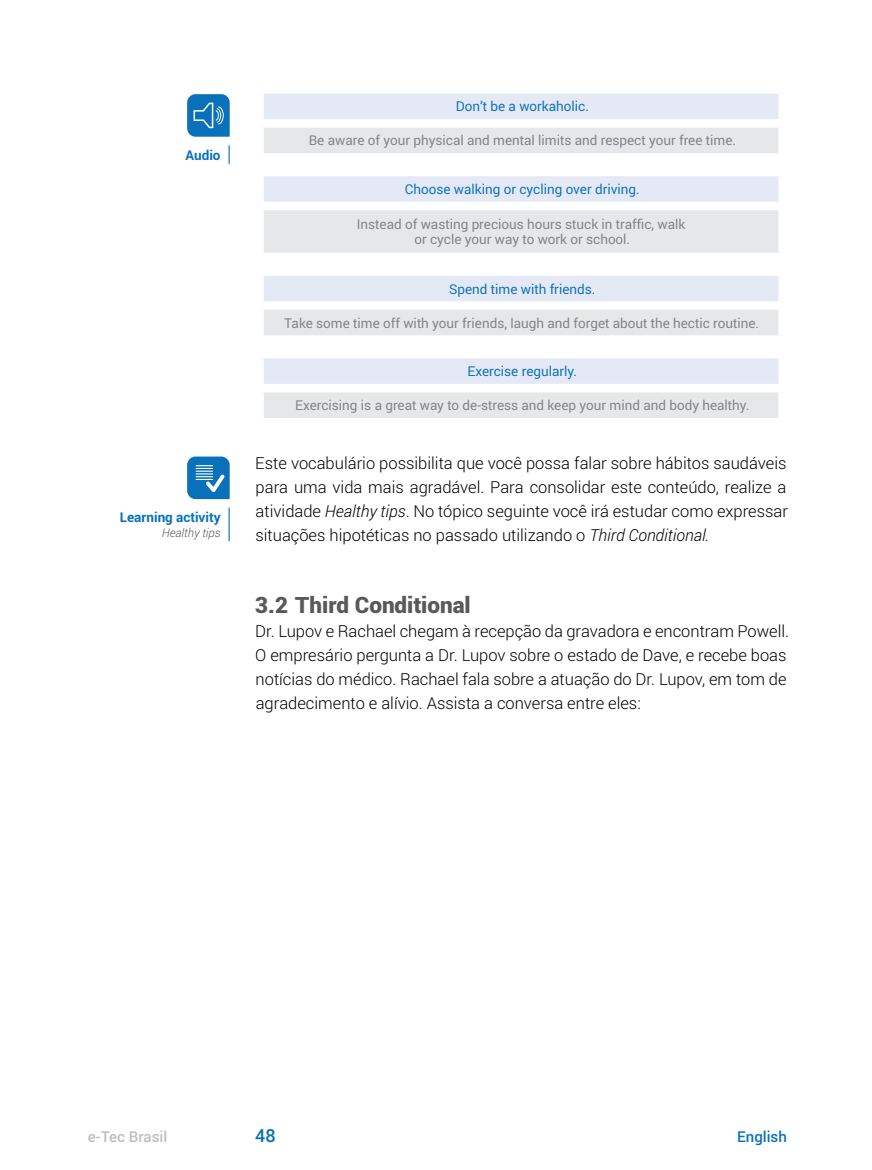
<style>
.page{position:relative;width:872px;height:1170px;background:#fff}
.page>*{position:absolute;margin:0;border:0;box-sizing:border-box;transform-origin:0 0}
.t1{font:900 22.5px "Roboto";color:#58595b}
.t2{font:500 18px "Roboto";color:#0971ba}
.t3{font:300 16.5px/24px "Roboto";color:#000;text-align:justify}
.t4{font:500 15px "Roboto";color:#bcbec0}
.t5{font:500 15px "Roboto";color:#0971ba}
.t6{font:13.5px/15px "Roboto";color:#808285;text-align:center}
.t7{font:13.5px "Roboto";color:#0971ba}
.t8{font:700 13.5px "Roboto";color:#0971ba}
.t9{font:italic 300 12px "Roboto";color:#58595b}
.s1{font-style:italic}
</style>
<div class="page">
<div style="left:259px;top:89px;width:523px;height:34px;background:#e4e9f5"></div>
<div style="left:259px;top:123px;width:523px;height:34px;background:#e6e7e8"></div>
<div style="left:255px;top:85px;width:532px;height:9px;background:#fff"></div>
<div style="left:255px;top:94px;width:9px;height:25px;background:#fff"></div>
<div style="left:778px;top:94px;width:9px;height:25px;background:#fff"></div>
<div style="left:255px;top:119px;width:532px;height:9px;background:#fff"></div>
<div style="left:255px;top:128px;width:9px;height:25px;background:#fff"></div>
<div style="left:778px;top:128px;width:9px;height:25px;background:#fff"></div>
<div style="left:255px;top:153px;width:532px;height:9px;background:#fff"></div>
<div style="left:259px;top:172px;width:523px;height:34px;background:#e4e9f5"></div>
<div style="left:259px;top:206px;width:523px;height:51px;background:#e6e7e8"></div>
<div style="left:255px;top:168px;width:532px;height:8px;background:#fff"></div>
<div style="left:255px;top:176px;width:9px;height:26px;background:#fff"></div>
<div style="left:778px;top:176px;width:9px;height:26px;background:#fff"></div>
<div style="left:255px;top:202px;width:532px;height:8px;background:#fff"></div>
<div style="left:255px;top:210px;width:9px;height:43px;background:#fff"></div>
<div style="left:778px;top:210px;width:9px;height:43px;background:#fff"></div>
<div style="left:255px;top:253px;width:532px;height:8px;background:#fff"></div>
<div style="left:259px;top:271px;width:523px;height:34px;background:#e4e9f5"></div>
<div style="left:259px;top:305px;width:523px;height:34px;background:#e6e7e8"></div>
<div style="left:255px;top:267px;width:532px;height:9px;background:#fff"></div>
<div style="left:255px;top:276px;width:9px;height:25px;background:#fff"></div>
<div style="left:778px;top:276px;width:9px;height:25px;background:#fff"></div>
<div style="left:255px;top:301px;width:532px;height:9px;background:#fff"></div>
<div style="left:255px;top:310px;width:9px;height:25px;background:#fff"></div>
<div style="left:778px;top:310px;width:9px;height:25px;background:#fff"></div>
<div style="left:255px;top:335px;width:532px;height:9px;background:#fff"></div>
<div style="left:259px;top:354px;width:523px;height:34px;background:#e4e9f5"></div>
<div style="left:259px;top:388px;width:523px;height:34px;background:#e6e7e8"></div>
<div style="left:255px;top:350px;width:532px;height:8px;background:#fff"></div>
<div style="left:255px;top:358px;width:9px;height:26px;background:#fff"></div>
<div style="left:778px;top:358px;width:9px;height:26px;background:#fff"></div>
<div style="left:255px;top:384px;width:532px;height:8px;background:#fff"></div>
<div style="left:255px;top:392px;width:9px;height:26px;background:#fff"></div>
<div style="left:778px;top:392px;width:9px;height:26px;background:#fff"></div>
<div style="left:255px;top:418px;width:532px;height:8px;background:#fff"></div>
<svg style="left:228px;top:145px;width:2px;height:19px"></svg>
<svg style="left:187px;top:94px;width:43px;height:43px;background:#2a84c3"></svg>
<svg style="left:187px;top:456px;width:43px;height:43px;background:#3288c5"></svg>
<hr style="left:228px;top:507px;width:2px;height:34px;background:#0971ba">
<p class="t8" style="left:185px;top:145px;width:37px">Audio</p>
<p class="t8" style="left:120px;top:508px;width:102px">Learning activity</p>
<p class="t9" style="left:162px;top:524px;width:60px">Healthy tips</p>
<p class="t7" style="left:456px;top:97px;width:135px">Don’t be a workaholic.</p>
<p class="t6" style="left:309px;top:133px;width:429px">Be aware of your physical and mental limits and respect your free time.</p>
<p class="t7" style="left:405px;top:180px;width:236px">Choose walking or cycling over driving.</p>
<p class="t6" style="left:357px;top:216px;width:330px">Instead of wasting precious hours stuck in traffic, walk or cycle your way to work or school.</p>
<p class="t7" style="left:449px;top:279px;width:148px">Spend time with friends.</p>
<p class="t6" style="left:284px;top:315px;width:476px">Take some time off with your friends, laugh and forget about the hectic routine.</p>
<p class="t7" style="left:467px;top:362px;width:111px">Exercise regularly.</p>
<p class="t6" style="left:295px;top:397px;width:456px">Exercising is a great way to de-stress and keep your mind and body healthy.</p>
<p class="t3" style="left:255px;top:451px;width:534px">Este vocabulário possibilita que você possa falar sobre hábitos saudáveis para uma vida mais agradável. Para consolidar este conteúdo, realize a atividade <span class="s1">Healthy tips</span>. No tópico seguinte você irá estudar como expressar situações hipotéticas no passado utilizando o <span class="s1">Third Conditional.</span></p>
<h1 class="t1" style="left:255px;top:589px;width:217px">3.2 Third Conditional</h1>
<p class="t3" style="left:255px;top:619px;width:535px;text-align:left">Dr. Lupov e Rachael chegam à recepção da gravadora e encontram Powell.<br>O empresário pergunta a Dr. Lupov sobre o estado de Dave, e recebe boas notícias do médico. Rachael fala sobre a atuação do Dr. Lupov, em tom de agradecimento e alívio. Assista a conversa entre eles:</p>
<p class="t4" style="left:88px;top:1125px;width:81px">e-Tec Brasil</p>
<p class="t2" style="left:255px;top:1122px;width:22px">48</p>
<p class="t5" style="left:737px;top:1125px;width:51px">English</p>
</div>
